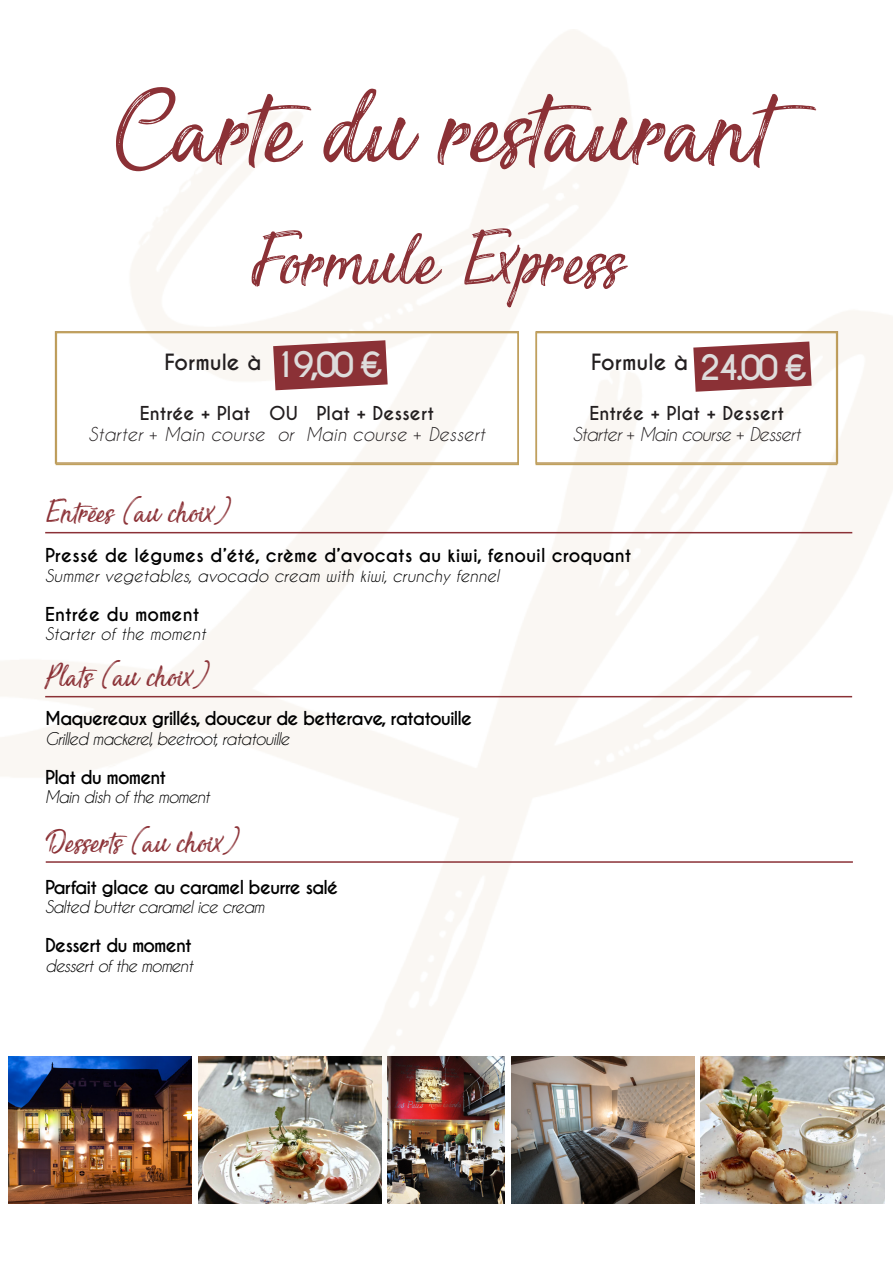
<style>
.page{position:relative;width:893px;height:1263px;background:#fff}
.page>*{position:absolute;margin:0;border:0;box-sizing:border-box;transform-origin:0 0}
.Titres_pages{font:138px "Sensations and Qualities";color:#8b3136}
.Titres_pages-2{font:95.55px "Sensations and Qualities";color:#8b3136}
.Sous_titres{font:40.5px "Sensations and Qualities";color:#8b3136}
.Sous_titres-2{font:700 33px "Caviar Dreams";letter-spacing:-.1em;color:#dedddc}
.t1{font:700 21px "Caviar Dreams";color:#231f20}
.Contenu{font:700 18px "Caviar Dreams";letter-spacing:-.05em;color:#000}
.Contenu-2{font:700 18px "Caviar Dreams";color:#000}
.t2{font:700 18px "Caviar Dreams";color:#231f20}
.t3{font:italic 18px "Caviar Dreams";color:#231f20}
.t4{font:italic 18px "Caviar Dreams";letter-spacing:-.05em;color:#231f20}
.Contenu-3{font:italic 16.5px "Caviar Dreams";letter-spacing:-.05em;color:#000}
.Contenu-4{font:italic 16.5px "Caviar Dreams";color:#000}
</style>
<div class="page">
<img style="left:0;top:30px;width:893px;height:1092px">
<hr style="left:45px;top:532px;width:807px;height:1px;background:#8b3136">
<hr style="left:45px;top:696px;width:807px;height:1px;background:#8b3136">
<hr style="left:46px;top:861px;width:807px;height:2px;background:#8b3136">
<div style="left:56px;top:332px;width:463px;height:133px;border:2px solid #c1a15d"></div>
<svg style="left:273px;top:340px;width:115px;height:50px;background:#9a4c50"></svg>
<div style="left:536px;top:332px;width:301px;height:133px;border:2px solid #c1a15d"></div>
<svg style="left:693px;top:341px;width:119px;height:51px;background:#9c5054"></svg>
<img style="left:388px;top:1057px;width:116px;height:147px">
<img style="left:9px;top:1057px;width:183px;height:147px">
<img style="left:512px;top:1057px;width:182px;height:147px">
<img style="left:198px;top:1057px;width:183px;height:147px">
<img style="left:701px;top:1057px;width:183px;height:147px">
<p class="Titres_pages" style="left:116px;top:62px;width:663px">Carte du restaurant</p>
<p class="Titres_pages-2" style="left:252px;top:215px;width:378px">Formule Express</p>
<p class="Sous_titres-2" style="left:273px;top:344px;width:111px">19,00 €</p>
<p class="t1" style="left:591px;top:350px;width:99px">Formule à</p>
<p class="t2" style="left:589px;top:402px;width:196px">Entrée + Plat + Dessert</p>
<p class="t4" style="left:573px;top:424px;width:229px">Starter + Main course + Dessert</p>
<p class="Sous_titres-2" style="left:699px;top:347px;width:110px">24.00 €</p>
<p class="t1" style="left:164px;top:350px;width:99px">Formule à</p>
<p class="t2" style="left:140px;top:402px;width:296px">Entrée + Plat OU Plat + Dessert</p>
<p class="t3" style="left:89px;top:424px;width:398px">Starter + Main course or Main course + Dessert</p>
<p class="Sous_titres" style="left:45px;top:493px;width:188px">Entrées (au choix)</p>
<p class="Contenu-2" style="left:45px;top:545px;width:588px">Pressé de légumes d’été, crème d’avocats au kiwi, fenouil croquant</p>
<p class="Contenu-4" style="left:45px;top:566px;width:456px">Summer vegetables, avocado cream with kiwi, crunchy fennel</p>
<p class="Contenu-2" style="left:45px;top:603px;width:156px">Entrée du moment</p>
<p class="Contenu-4" style="left:45px;top:625px;width:162px">Starter of the moment</p>
<p class="Sous_titres" style="left:45px;top:657px;width:166px">Plats (au choix)</p>
<p class="Contenu" style="left:45px;top:708px;width:428px">Maquereaux grillés, douceur de betterave, ratatouille</p>
<p class="Contenu-3" style="left:45px;top:729px;width:246px">Grilled mackerel, beetroot, ratatouille</p>
<p class="Contenu" style="left:45px;top:766px;width:123px">Plat du moment</p>
<p class="Contenu-3" style="left:45px;top:788px;width:166px">Main dish of the moment</p>
<p class="Sous_titres" style="left:46px;top:822px;width:196px">Desserts (au choix)</p>
<p class="Contenu" style="left:45px;top:876px;width:295px">Parfait glace au caramel beurre salé</p>
<p class="Contenu-3" style="left:45px;top:897px;width:221px">Salted butter caramel ice cream</p>
<p class="Contenu" style="left:45px;top:934px;width:148px">Dessert du moment</p>
<p class="Contenu-3" style="left:45px;top:956px;width:149px">dessert of the moment</p>
</div>
